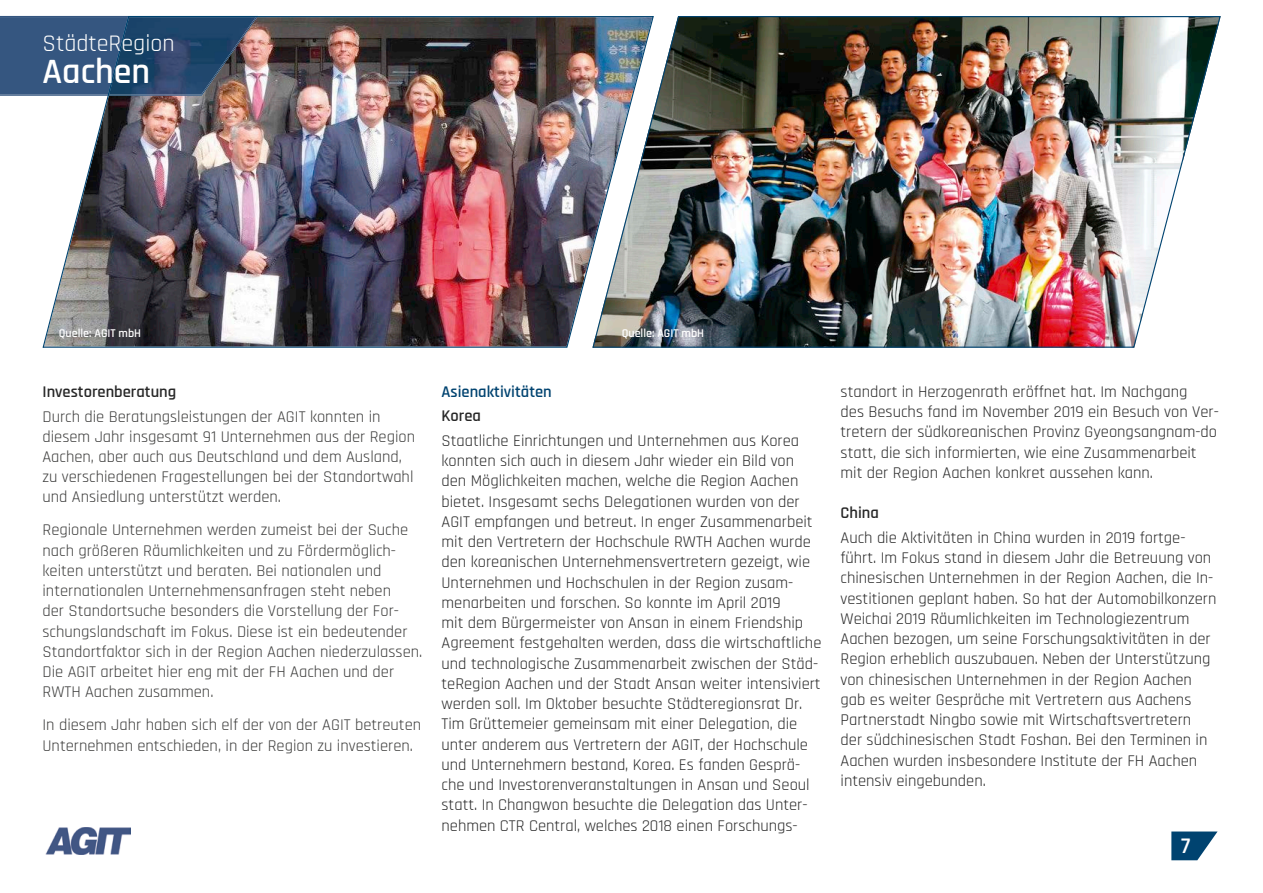
<style>
.page{position:relative;width:1263px;height:893px;background:#fff}
.page>*{position:absolute;margin:0;border:0;box-sizing:border-box;transform-origin:0 0}
.t1{font:600 36px "Rajdhani";color:#fff}
.t2{font:24px "Rajdhani";color:#fff}
.t3{font:600 22.5px "Rajdhani";color:#fff}
.t4{font:16.5px/20.2px "Rajdhani";color:#272727}
.t5{font:16.5px/20.2px "Rajdhani";color:#3b3b3a}
.t6{font:600 16.5px "Rajdhani";color:#272727}
.t7{font:600 16.5px "Rajdhani";color:#004370}
.t8{font:600 12px "Rajdhani";color:#fff}
</style>
<div class="page">
<svg style="left:1171px;top:831px;width:46px;height:29px"></svg>
<img style="left:45px;top:827px;width:85px;height:28px">
<img style="left:654px;top:16px;width:567px;height:332px">
<img style="left:43px;top:16px;width:611px;height:332px">
<svg style="left:0;top:16px;width:258px;height:80px;background:#385376"></svg>
<h2 class="t2" style="left:43px;top:30px;width:133px">StädteRegion</h2>
<h1 class="t1" style="left:43px;top:50px;width:109px">Aachen</h1>
<p class="t8" style="left:59px;top:326px;width:84px">Quelle: AGIT mbH</p>
<p class="t8" style="left:622px;top:326px;width:84px">Quelle: AGIT mbH</p>
<p class="t6" style="left:43px;top:382px;width:135px">Investorenberatung</p>
<p class="t5" style="left:43px;top:407px;width:374px">Durch die Beratungsleistungen der AGIT konnten in diesem Jahr insgesamt 91 Unternehmen aus der Region Aachen, aber auch aus Deutschland und dem Ausland, zu verschiedenen Fragestellungen bei der Standortwahl und Ansiedlung unterstützt werden.</p>
<p class="t5" style="left:43px;top:521px;width:381px">Regionale Unternehmen werden zumeist bei der Suche nach größeren Räumlichkeiten und zu Fördermöglich&shy;keiten unterstützt und beraten. Bei nationalen und internationalen Unternehmensanfragen steht neben<br>der Standortsuche besonders die Vorstellung der For&shy;schungslandschaft im Fokus. Diese ist ein bedeutender Standortfaktor sich in der Region Aachen niederzulassen.<br>Die AGIT arbeitet hier eng mit der FH Aachen und der RWTH Aachen zusammen.</p>
<p class="t5" style="left:43px;top:716px;width:380px">In diesem Jahr haben sich elf der von der AGIT betreuten<br>Unternehmen entschieden, in der Region zu investieren.</p>
<p class="t7" style="left:441px;top:382px;width:112px">Asienaktivitäten</p>
<p class="t6" style="left:441px;top:406px;width:41px">Korea</p>
<p class="t4" style="left:441px;top:431px;width:381px">Staatliche Einrichtungen und Unternehmen aus Korea konnten sich auch in diesem Jahr wieder ein Bild von den Möglichkeiten machen, welche die Region Aachen bietet. Insgesamt sechs Delegationen wurden von der AGIT empfangen und betreut. In enger Zusammenarbeit mit den Vertretern der Hochschule RWTH Aachen wurde den koreanischen Unternehmensvertretern gezeigt, wie Unternehmen und Hochschulen in der Region zusam&shy;menarbeiten und forschen. So konnte im April 2019<br>mit dem Bürgermeister von Ansan in einem Friendship Agreement festgehalten werden, dass die wirtschaftliche und technologische Zusammenarbeit zwischen der Städ&shy;teRegion Aachen und der Stadt Ansan weiter intensiviert werden soll. Im Oktober besuchte Städteregionsrat Dr.<br>Tim Grüttemeier gemeinsam mit einer Delegation, die unter anderem aus Vertretern der AGIT, der Hochschule und Unternehmern bestand, Korea. Es fanden Gesprä&shy;che und Investorenveranstaltungen in Ansan und Seoul statt. In Changwon besuchte die Delegation das Unter&shy;nehmen CTR Central, welches 2018 einen Forschungs-</p>
<p class="t4" style="left:840px;top:382px;width:380px">standort in Herzogenrath eröffnet hat. Im Nachgang<br>des Besuchs fand im November 2019 ein Besuch von Ver&shy;tretern der südkoreanischen Provinz Gyeongsangnam-do statt, die sich informierten, wie eine Zusammenarbeit mit der Region Aachen konkret aussehen kann.</p>
<p class="t6" style="left:840px;top:503px;width:40px">China</p>
<p class="t4" style="left:840px;top:528px;width:377px">Auch die Aktivitäten in China wurden in 2019 fortge&shy;führt. Im Fokus stand in diesem Jahr die Betreuung von chinesischen Unternehmen in der Region Aachen, die In&shy;vestitionen geplant haben. So hat der Automobilkonzern Weichai 2019 Räumlichkeiten im Technologiezentrum Aachen bezogen, um seine Forschungsaktivitäten in der Region erheblich auszubauen. Neben der Unterstützung von chinesischen Unternehmen in der Region Aachen gab es weiter Gespräche mit Vertretern aus Aachens Partnerstadt Ningbo sowie mit Wirtschaftsvertretern der südchinesischen Stadt Foshan. Bei den Terminen in Aachen wurden insbesondere Institute der FH Aachen intensiv eingebunden.</p>
<h3 class="t3" style="left:1181px;top:832px;width:11px">7</h3>
</div>
